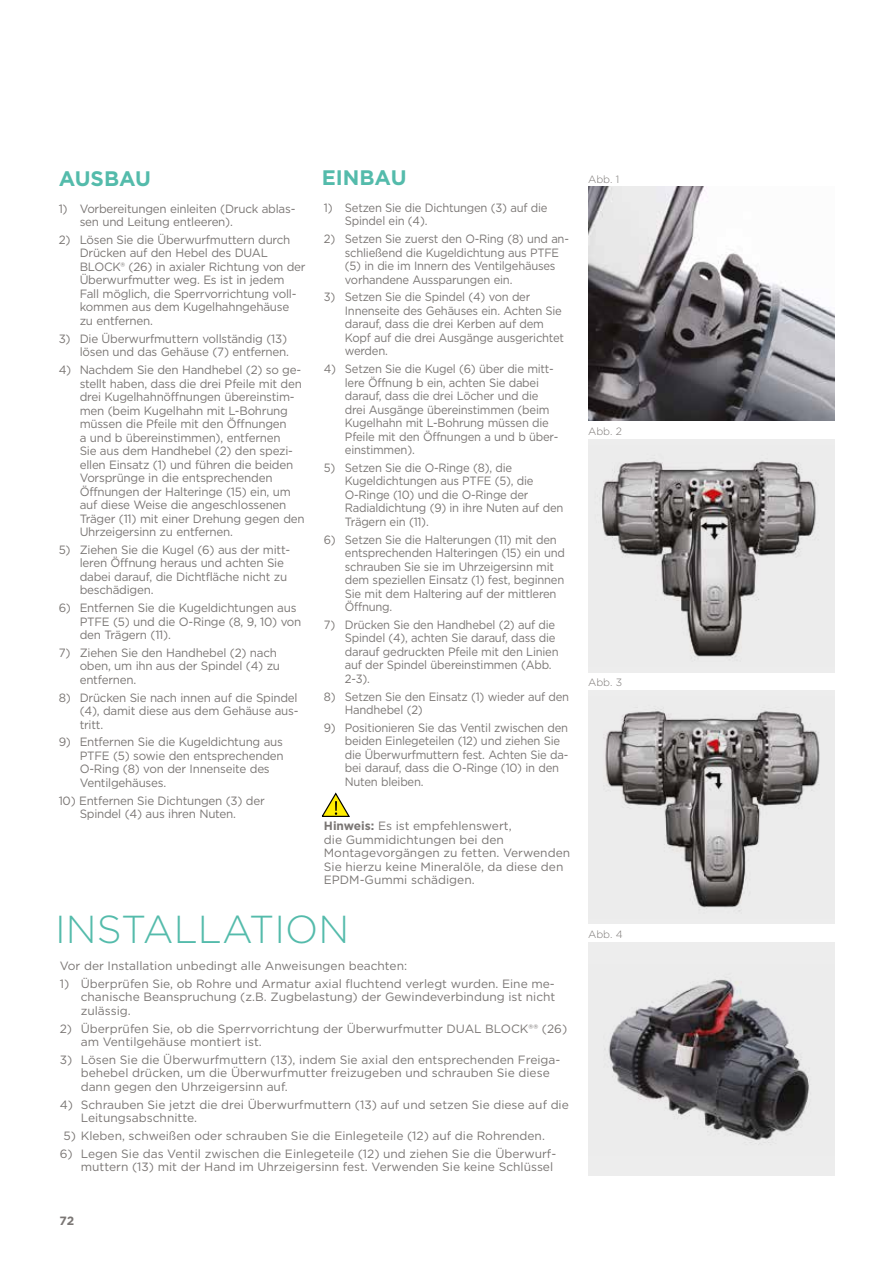
<style>
.page{position:relative;width:893px;height:1263px;background:#fff}
.page>*{position:absolute;margin:0;border:0;box-sizing:border-box;transform-origin:0 0}
.t1{font:300 39px "Gotham";color:#54bbab}
.t2{font:700 21px "Gotham";color:#54bbab}
.t3{font:12px/13.5px "Gotham";letter-spacing:-.02em;color:#7a7674}
.t4{font:12px/13.5px "Gotham";letter-spacing:-.02em;color:#7a7674;scale:.94 1}
.t5{font:12px/13.5px "Gotham";color:#7a7674}
.t6{font:700 12px "Gotham";color:#7a7674}
.t7{font:300 10.5px "Gotham";color:#7a7674}
.s1{font-weight:700}
</style>
<div class="page">
<div style="left:588px;top:439px;width:247px;height:234px;background:#ededed"></div>
<img style="left:602px;top:461px;width:214px;height:197px">
<div style="left:588px;top:690px;width:247px;height:234px;background:#ededed"></div>
<img style="left:603px;top:709px;width:217px;height:203px">
<img style="left:588px;top:187px;width:247px;height:234px">
<svg style="left:322px;top:792px;width:28px;height:25px"></svg>
<div style="left:588px;top:942px;width:247px;height:234px;background:#ededed"></div>
<img style="left:604px;top:979px;width:205px;height:166px">
<h2 class="t2" style="left:59px;top:164px;width:94px">AUSBAU</h2>
<h2 class="t2" style="left:322px;top:164px;width:86px">EINBAU</h2>
<p class="t3" style="left:80px;top:201px;width:217px;text-indent:-21px">1) Vorbereitungen einleiten (Druck ablas&shy;sen und Leitung entleeren).</p>
<p class="t3" style="left:80px;top:233px;width:227px;text-indent:-21px">2) Lösen Sie die Überwurfmuttern durch Drücken auf den Hebel des DUAL BLOCK® (26) in axialer Richtung von der Überwurfmutter weg. Es ist in jedem Fall möglich, die Sperrvorrichtung voll&shy;kommen aus dem Kugelhahngehäuse zu entfernen.</p>
<p class="t3" style="left:59px;top:331px;width:232px;text-align:right">3) Die Überwurfmuttern vollständig (13) lösen und das Gehäuse (7) entfernen.</p>
<p class="t3" style="left:80px;top:363px;width:227px;text-indent:-21px">4) Nachdem Sie den Handhebel (2) so ge&shy;stellt haben, dass die drei Pfeile mit den drei Kugelhahnöffnungen übereinstim&shy;men (beim Kugelhahn mit L-Bohrung müssen die Pfeile mit den Öffnungen<br>a und b übereinstimmen), entfernen<br>Sie aus dem Handhebel (2) den spezi&shy;ellen Einsatz (1) und führen die beiden Vorsprünge in die entsprechenden Öffnungen der Halteringe (15) ein, um auf diese Weise die angeschlossenen Träger (11) mit einer Drehung gegen den Uhrzeigersinn zu entfernen.</p>
<p class="t3" style="left:80px;top:542px;width:212px;text-indent:-21px">5) Ziehen Sie die Kugel (6) aus der mitt&shy;leren Öffnung heraus und achten Sie dabei darauf, die Dichtfläche nicht zu beschädigen.</p>
<p class="t3" style="left:80px;top:601px;width:223px;text-indent:-21px">6) Entfernen Sie die Kugeldichtungen aus<br>PTFE (5) und die O-Ringe (8, 9, 10) von den Trägern (11).</p>
<p class="t3" style="left:80px;top:645px;width:202px;text-indent:-21px">7) Ziehen Sie den Handhebel (2) nach oben, um ihn aus der Spindel (4) zu entfernen.</p>
<p class="t3" style="left:80px;top:690px;width:220px;text-align:justify;text-indent:-21px">8) Drücken Sie nach innen auf die Spindel (4), damit diese aus dem Gehäuse aus&shy;tritt.</p>
<p class="t3" style="left:80px;top:735px;width:205px;text-indent:-21px">9) Entfernen Sie die Kugeldichtung aus<br>PTFE (5) sowie den entsprechenden<br>O-Ring (8) von der Innenseite des<br>Ventilgehäuses.</p>
<p class="t3" style="left:80px;top:793px;width:187px;text-indent:-21px">10) Entfernen Sie Dichtungen (3) der<br>Spindel (4) aus ihren Nuten.</p>
<p class="t4" style="left:345px;top:201px;width:217px;text-indent:-21px">1) Setzen Sie die Dichtungen (3) auf die<br>Spindel ein (4).</p>
<p class="t4" style="left:345px;top:232px;width:240px;text-indent:-21px">2) Setzen Sie zuerst den O-Ring (8) und an&shy;schließend die Kugeldichtung aus PTFE (5) in die im Innern des Ventilgehäuses vorhandene Aussparungen ein.</p>
<p class="t4" style="left:345px;top:290px;width:235px;text-indent:-21px">3) Setzen Sie die Spindel (4) von der<br>Innenseite des Gehäuses ein. Achten Sie darauf, dass die drei Kerben auf dem<br>Kopf auf die drei Ausgänge ausgerichtet werden.</p>
<p class="t4" style="left:345px;top:362px;width:229px;text-indent:-21px">4) Setzen Sie die Kugel (6) über die mitt&shy;lere Öffnung b ein, achten Sie dabei darauf, dass die drei Löcher und die drei Ausgänge übereinstimmen (beim Kugelhahn mit L-Bohrung müssen die Pfeile mit den Öffnungen a und b über&shy;einstimmen).</p>
<p class="t4" style="left:345px;top:461px;width:234px;text-indent:-21px">5) Setzen Sie die O-Ringe (8), die<br>Kugeldichtungen aus PTFE (5), die<br>O-Ringe (10) und die O-Ringe der<br>Radialdichtung (9) in ihre Nuten auf den<br>Trägern ein (11).</p>
<p class="t4" style="left:345px;top:532px;width:236px;text-indent:-21px">6) Setzen Sie die Halterungen (11) mit den entsprechenden Halteringen (15) ein und schrauben Sie sie im Uhrzeigersinn mit dem speziellen Einsatz (1) fest, beginnen Sie mit dem Haltering auf der mittleren Öffnung.</p>
<p class="t4" style="left:345px;top:618px;width:229px;text-indent:-21px">7) Drücken Sie den Handhebel (2) auf die<br>Spindel (4), achten Sie darauf, dass die darauf gedruckten Pfeile mit den Linien auf der Spindel übereinstimmen (Abb.<br>2-3).</p>
<p class="t4" style="left:345px;top:689px;width:240px;text-indent:-21px">8) Setzen Sie den Einsatz (1) wieder auf den<br>Handhebel (2)</p>
<p class="t4" style="left:345px;top:721px;width:239px;text-indent:-21px">9) Positionieren Sie das Ventil zwischen den beiden Einlegeteilen (12) und ziehen Sie die Überwurfmuttern fest. Achten Sie da&shy;bei darauf, dass die O-Ringe (10) in den Nuten bleiben.</p>
<p class="t5" style="left:324px;top:819px;width:248px"><span class="s1">Hinweis:</span> Es ist empfehlenswert,<br>die Gummidichtungen bei den Montagevorgängen zu fetten. Verwenden Sie hierzu keine Mineralöle, da diese den EPDM-Gummi schädigen.</p>
<h1 class="t1" style="left:55px;top:904px;width:295px">INSTALLATION</h1>
<p class="t5" style="left:60px;top:959px;width:349px">Vor der Installation unbedingt alle Anweisungen beachten:</p>
<p class="t3" style="left:81px;top:977px;width:476px;text-align:justify;text-indent:-21px">1) Überprüfen Sie, ob Rohre und Armatur axial fluchtend verlegt wurden. Eine me&shy;chanische Beanspruchung (z.B. Zugbelastung) der Gewindeverbindung ist nicht zulässig.</p>
<p class="t5" style="left:81px;top:1021px;width:488px;text-indent:-21px">2) Überprüfen Sie, ob die Sperrvorrichtung der Überwurfmutter DUAL BLOCK®® (26) am Ventilgehäuse montiert ist.</p>
<p class="t5" style="left:81px;top:1053px;width:481px;text-indent:-21px">3) Lösen Sie die Überwurfmuttern (13), indem Sie axial den entsprechenden Freiga&shy;behebel drücken, um die Überwurfmutter freizugeben und schrauben Sie diese dann gegen den Uhrzeigersinn auf.</p>
<p class="t5" style="left:81px;top:1097px;width:490px;text-indent:-21px">4) Schrauben Sie jetzt die drei Überwurfmuttern (13) auf und setzen Sie diese auf die<br>Leitungsabschnitte.</p>
<p class="t5" style="left:63px;top:1129px;width:483px">5) Kleben, schweißen oder schrauben Sie die Einlegeteile (12) auf die Rohrenden.</p>
<p class="t5" style="left:60px;top:1146px;width:498px;text-align:right">6) Legen Sie das Ventil zwischen die Einlegeteile (12) und ziehen Sie die Überwurf&shy;muttern (13) mit der Hand im Uhrzeigersinn fest. Verwenden Sie keine Schlüssel</p>
<p class="t6" style="left:60px;top:1212px;width:16px">72</p>
<p class="t7" style="left:588px;top:173px;width:33px">Abb. 1</p>
<p class="t7" style="left:588px;top:425px;width:35px">Abb. 2</p>
<p class="t7" style="left:588px;top:676px;width:36px">Abb. 3</p>
<p class="t7" style="left:588px;top:927px;width:36px">Abb. 4</p>
</div>
